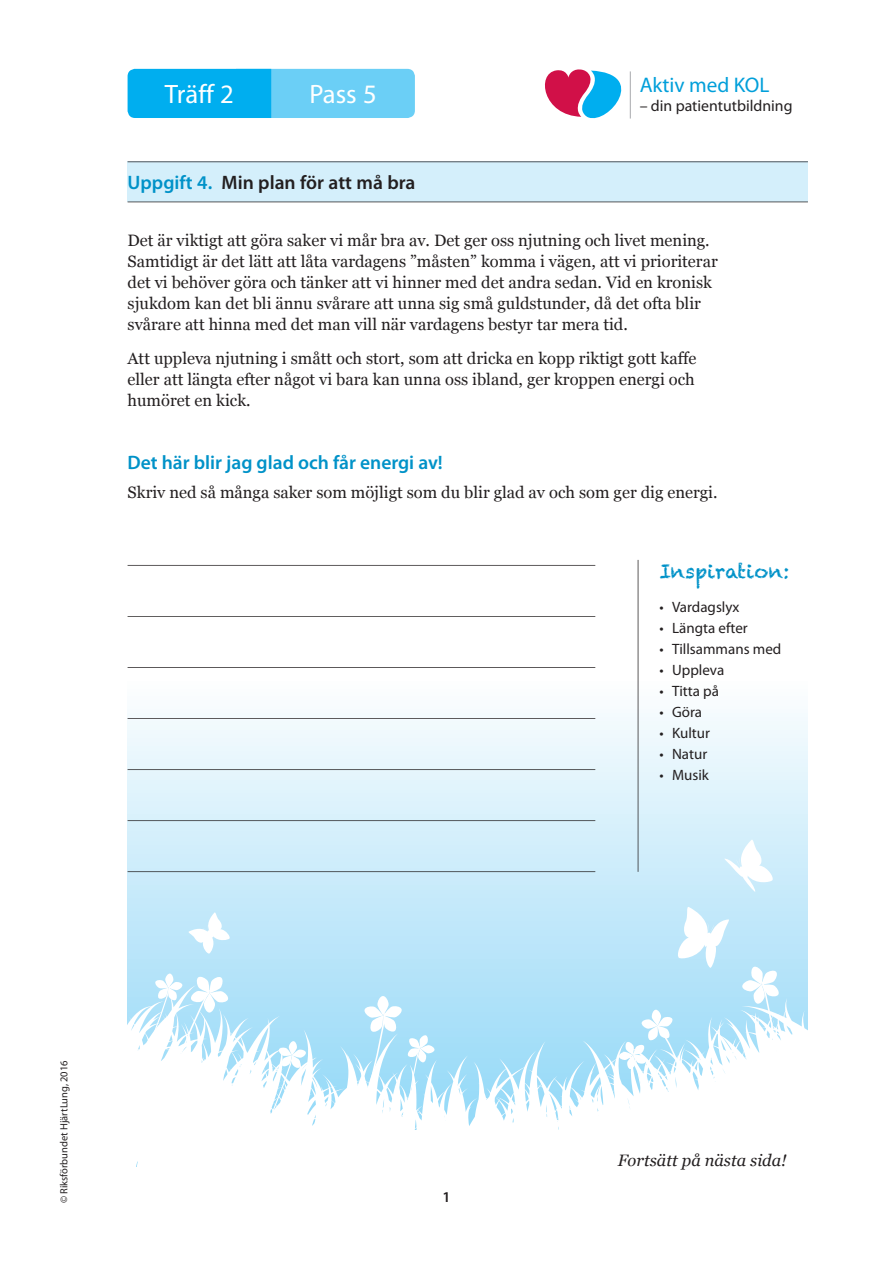
<style>
.page{position:relative;width:893px;height:1263px;background:#fff}
.page>*{position:absolute;margin:0;border:0;box-sizing:border-box;transform-origin:0 0}
.t1{font:26.7px "Myriad Pro";color:#fff}
.t2{font:21.15px "Myriad Pro";color:#009fda}
.t3{font:600 19.5px "Myriad Pro";color:#0092c8}
.t4{font:600 19.5px "Myriad Pro";color:#231f20}
.t5{font:19.5px "Chalkduster";color:#0092c8}
.t6{font:16.5px/21px "Georgia";color:#231f20}
.t7{font:italic 16.5px "Georgia";color:#231f20}
.t8{font:15.75px "Myriad Pro";color:#231f20}
.t9{font:15px "Myriad Pro";color:#231f20}
.t10{font:600 15px "Myriad Pro";color:#231f20}
.t11{font:10.5px "Myriad Pro";color:#231f20}
.s1{color:#0092c8}
</style>
<div class="page">
<svg style="left:128px;top:680px;width:680px;height:305px"></svg>
<svg style="left:128px;top:985px;width:680px;height:182px"></svg>
<svg style="left:742px;top:966px;width:38px;height:93px"></svg>
<svg style="left:619px;top:1009px;width:66px;height:100px"></svg>
<svg style="left:151px;top:973px;width:78px;height:89px"></svg>
<svg style="left:269px;top:1041px;width:37px;height:79px"></svg>
<svg style="left:364px;top:996px;width:71px;height:107px"></svg>
<svg style="left:187px;top:911px;width:44px;height:43px"></svg>
<svg style="left:676px;top:905px;width:54px;height:63px"></svg>
<svg style="left:723px;top:838px;width:51px;height:54px"></svg>
<div style="left:141px;top:1130px;width:653px;height:59px;background:#fff"></div>
<div style="left:128px;top:162px;width:680px;height:40px;background:#d4effb"></div>
<div style="left:230px;top:69px;width:185px;height:49px;background:#6bcff6;border-radius:8px"></div>
<div style="left:128px;top:69px;width:143px;height:49px;background:#00aeef"></div>
<hr style="left:128px;top:162px;width:680px;height:1px;background:#231f20">
<hr style="left:128px;top:202px;width:680px;height:1px;background:#231f20">
<hr style="left:638px;top:560px;width:1px;height:312px;background:#231f20">
<hr style="left:128px;top:565px;width:467px;height:1px;background:#231f20">
<hr style="left:128px;top:616px;width:467px;height:1px;background:#231f20">
<hr style="left:128px;top:667px;width:467px;height:1px;background:#231f20">
<hr style="left:128px;top:718px;width:467px;height:1px;background:#231f20">
<hr style="left:128px;top:769px;width:467px;height:1px;background:#231f20">
<hr style="left:128px;top:820px;width:467px;height:1px;background:#231f20">
<hr style="left:128px;top:871px;width:467px;height:1px;background:#231f20">
<svg style="left:545px;top:69px;width:86px;height:50px"></svg>
<hr style="left:630px;top:72px;width:1px;height:46px;background:#a8a9ad">
<h1 class="t1" style="left:165px;top:77px;width:70px">Träff 2</h1>
<h1 class="t1" style="left:309px;top:77px;width:69px">Pass 5</h1>
<p class="t4" style="left:128px;top:170px;width:289px"><span class="s1">Uppgift 4.</span> Min plan för att må bra</p>
<p class="t2" style="left:640px;top:72px;width:131px">Aktiv med KOL</p>
<p class="t8" style="left:640px;top:96px;width:154px">– din patientutbildning</p>
<p class="t6" style="left:128px;top:229px;width:592px">Det är viktigt att göra saker vi mår bra av. Det ger oss njutning och livet mening.<br>Samtidigt är det lätt att låta vardagens ”måsten” komma i vägen, att vi prioriterar det vi behöver göra och tänker att vi hinner med det andra sedan. Vid en kronisk sjukdom kan det bli ännu svårare att unna sig små guldstunder, då det ofta blir svårare att hinna med det man vill när vardagens bestyr tar mera tid.</p>
<p class="t6" style="left:128px;top:347px;width:570px;text-align:justify">Att uppleva njutning i smått och stort, som att dricka en kopp riktigt gott kaffe eller att längta efter något vi bara kan unna oss ibland, ger kroppen energi och humöret en kick.</p>
<p class="t3" style="left:128px;top:450px;width:317px">Det här blir jag glad och får energi av!</p>
<p class="t6" style="left:128px;top:482px;width:591px">Skriv ned så många saker som möjligt som du blir glad av och som ger dig energi.</p>
<p class="t5" style="left:659px;top:560px;width:132px">Inspiration:</p>
<p class="t9" style="left:659px;top:597px;width:82px">• Vardagslyx</p>
<p class="t9" style="left:659px;top:618px;width:90px">• Längta efter</p>
<p class="t9" style="left:659px;top:639px;width:123px">• Tillsammans med</p>
<p class="t9" style="left:659px;top:660px;width:66px">• Uppleva</p>
<p class="t9" style="left:659px;top:681px;width:61px">• Titta på</p>
<p class="t9" style="left:659px;top:702px;width:44px">• Göra</p>
<p class="t9" style="left:659px;top:723px;width:52px">• Kultur</p>
<p class="t9" style="left:659px;top:744px;width:49px">• Natur</p>
<p class="t9" style="left:659px;top:765px;width:51px">• Musik</p>
<p class="t11" style="left:57px;top:1203px;width:145px;rotate:-90deg">© Riksförbundet HjärtLung, 2016</p>
<p class="t10" style="left:442px;top:1187px;width:10px">1</p>
<p class="t7" style="left:618px;top:1148px;width:170px">Fortsätt på nästa sida!</p>
</div>
